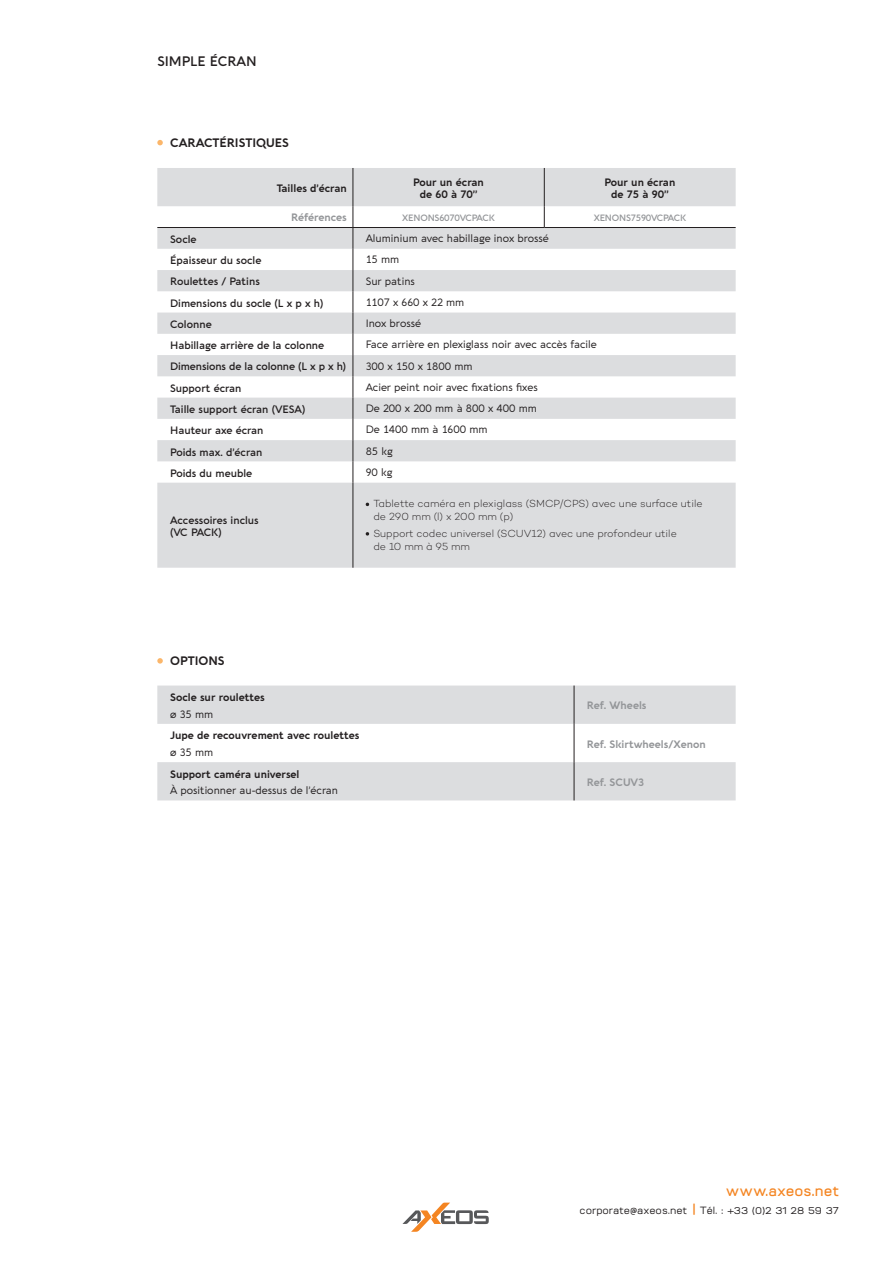
<style>
.page{position:relative;width:893px;height:1263px;background:#fff}
.page>*{position:absolute;margin:0;border:0;box-sizing:border-box;transform-origin:0 0}
.t1{font:600 15px "Vitro";color:#f48522}
.t2{font:600 13.5px "Aquawax Pro";color:#231f20}
.t3{font:700 12px "Aquawax Pro";color:#231f20}
.t4{font:10.5px "Aquawax Pro";color:#231f20}
.t5{font:600 10.5px/12.6px "Aquawax Pro";color:#231f20}
.t6{font:300 10.5px/12.6px "Campton";color:#231f20}
.t7{font:700 10.5px/12.6px "Aquawax Pro";color:#231f20;text-align:center}
.t8{font:700 10.5px "Aquawax Pro";color:#939598}
.t9{font:500 10.5px "Vitro";color:#231f20}
.t10{font:600 9px "Aquawax Pro";letter-spacing:-.02em;color:#939598}
.s1{font-weight:600;font-size:15px;color:#f48522}
</style>
<div class="page">
<svg style="left:403px;top:1202px;width:86px;height:30px"></svg>
<svg style="left:157px;top:140px;width:6px;height:5px"></svg>
<svg style="left:157px;top:658px;width:6px;height:6px"></svg>
<svg style="left:157px;top:168px;width:579px;height:400px;fill:#dcdddf"></svg>
<hr style="left:353px;top:168px;width:1px;height:38px;background:#231f20">
<svg style="left:353px;top:206px;width:1px;height:277px"></svg>
<hr style="left:353px;top:483px;width:1px;height:85px;background:#231f20">
<hr style="left:157px;top:227px;width:196px;height:1px;background:#231f20">
<hr style="left:353px;top:227px;width:191px;height:1px;background:#231f20">
<hr style="left:544px;top:168px;width:1px;height:38px;background:#231f20">
<svg style="left:544px;top:206px;width:1px;height:21px"></svg>
<hr style="left:544px;top:227px;width:192px;height:1px;background:#231f20">
<svg style="left:366px;top:532px;width:3px;height:4px"></svg>
<svg style="left:157px;top:685px;width:579px;height:115px;fill:#dcdddf"></svg>
<hr style="left:574px;top:685px;width:1px;height:39px;background:#231f20">
<hr style="left:574px;top:724px;width:1px;height:38px;background:#231f20">
<hr style="left:574px;top:762px;width:1px;height:38px;background:#231f20">
<p class="t2" style="left:157px;top:51px;width:101px">SIMPLE ÉCRAN</p>
<p class="t3" style="left:170px;top:134px;width:120px">CARACTÉRISTIQUES</p>
<p class="t7" style="left:277px;top:181px;width:72px">Tailles d’écran</p>
<p class="t7" style="left:413px;top:175px;width:72px">Pour un écran de 60 à 70’’</p>
<p class="t7" style="left:605px;top:175px;width:72px">Pour un écran de 75 à 90’’</p>
<p class="t8" style="left:291px;top:209px;width:57px">Références</p>
<p class="t10" style="left:402px;top:211px;width:94px">XENONS6070VCPACK</p>
<p class="t10" style="left:594px;top:211px;width:94px">XENONS7590VCPACK</p>
<p class="t5" style="left:170px;top:232px;width:28px">Socle</p>
<p class="t4" style="left:366px;top:231px;width:185px">Aluminium avec habillage inox brossé</p>
<p class="t5" style="left:170px;top:253px;width:93px">Épaisseur du socle</p>
<p class="t4" style="left:366px;top:252px;width:35px">15 mm</p>
<p class="t5" style="left:170px;top:275px;width:91px">Roulettes / Patins</p>
<p class="t4" style="left:366px;top:273px;width:51px">Sur patins</p>
<p class="t5" style="left:170px;top:296px;width:155px">Dimensions du socle (L x p x h)</p>
<p class="t4" style="left:366px;top:294px;width:100px">1107 x 660 x 22 mm</p>
<p class="t5" style="left:170px;top:317px;width:43px">Colonne</p>
<p class="t4" style="left:366px;top:316px;width:57px">Inox brossé</p>
<p class="t5" style="left:170px;top:339px;width:156px">Habillage arrière de la colonne</p>
<p class="t4" style="left:366px;top:337px;width:232px">Face arrière en plexiglass noir avec accès facile</p>
<p class="t5" style="left:170px;top:360px;width:178px">Dimensions de la colonne (L x p x h)</p>
<p class="t4" style="left:366px;top:358px;width:108px">300 x 150 x 1800 mm</p>
<p class="t5" style="left:170px;top:381px;width:73px">Support écran</p>
<p class="t4" style="left:366px;top:379px;width:174px">Acier peint noir avec fixations fixes</p>
<p class="t5" style="left:170px;top:402px;width:137px">Taille support écran (VESA)</p>
<p class="t4" style="left:366px;top:401px;width:173px">De 200 x 200 mm à 800 x 400 mm</p>
<p class="t5" style="left:170px;top:424px;width:95px">Hauteur axe écran</p>
<p class="t4" style="left:366px;top:422px;width:124px">De 1400 mm à 1600 mm</p>
<p class="t5" style="left:170px;top:445px;width:94px">Poids max. d’écran</p>
<p class="t4" style="left:366px;top:443px;width:28px">85 kg</p>
<p class="t5" style="left:170px;top:466px;width:84px">Poids du meuble</p>
<p class="t4" style="left:366px;top:465px;width:28px">90 kg</p>
<p class="t5" style="left:170px;top:513px;width:90px">Accessoires inclus (VC PACK)</p>
<p class="t6" style="left:373px;top:497px;width:331px">Tablette caméra en plexiglass (SMCP/CPS) avec une surface utile de 290 mm (l) x 200 mm (p)</p>
<p class="t6" style="left:373px;top:527px;width:305px">Support codec universel (SCUV12) avec une profondeur utile de 10 mm à 95 mm</p>
<p class="t3" style="left:170px;top:652px;width:56px">OPTIONS</p>
<p class="t7" style="left:170px;top:690px;width:96px">Socle sur roulettes</p>
<p class="t4" style="left:170px;top:706px;width:45px">ø 35 mm</p>
<p class="t7" style="left:170px;top:729px;width:191px">Jupe de recouvrement avec roulettes</p>
<p class="t4" style="left:170px;top:745px;width:45px">ø 35 mm</p>
<p class="t7" style="left:170px;top:767px;width:131px">Support caméra universel</p>
<p class="t4" style="left:170px;top:783px;width:170px">À positionner au-dessus de l’écran</p>
<p class="t8" style="left:587px;top:698px;width:61px">Ref. Wheels</p>
<p class="t8" style="left:587px;top:736px;width:120px">Ref. Skirtwheels/Xenon</p>
<p class="t8" style="left:587px;top:774px;width:59px">Ref. SCUV3</p>
<h1 class="t1" style="left:726px;top:1182px;width:115px">www.axeos.net</h1>
<p class="t9" style="left:580px;top:1204px;width:261px">corporate@axeos.net <span class="s1">|</span> Tél. : +33 (0)2 31 28 59 37</p>
</div>
